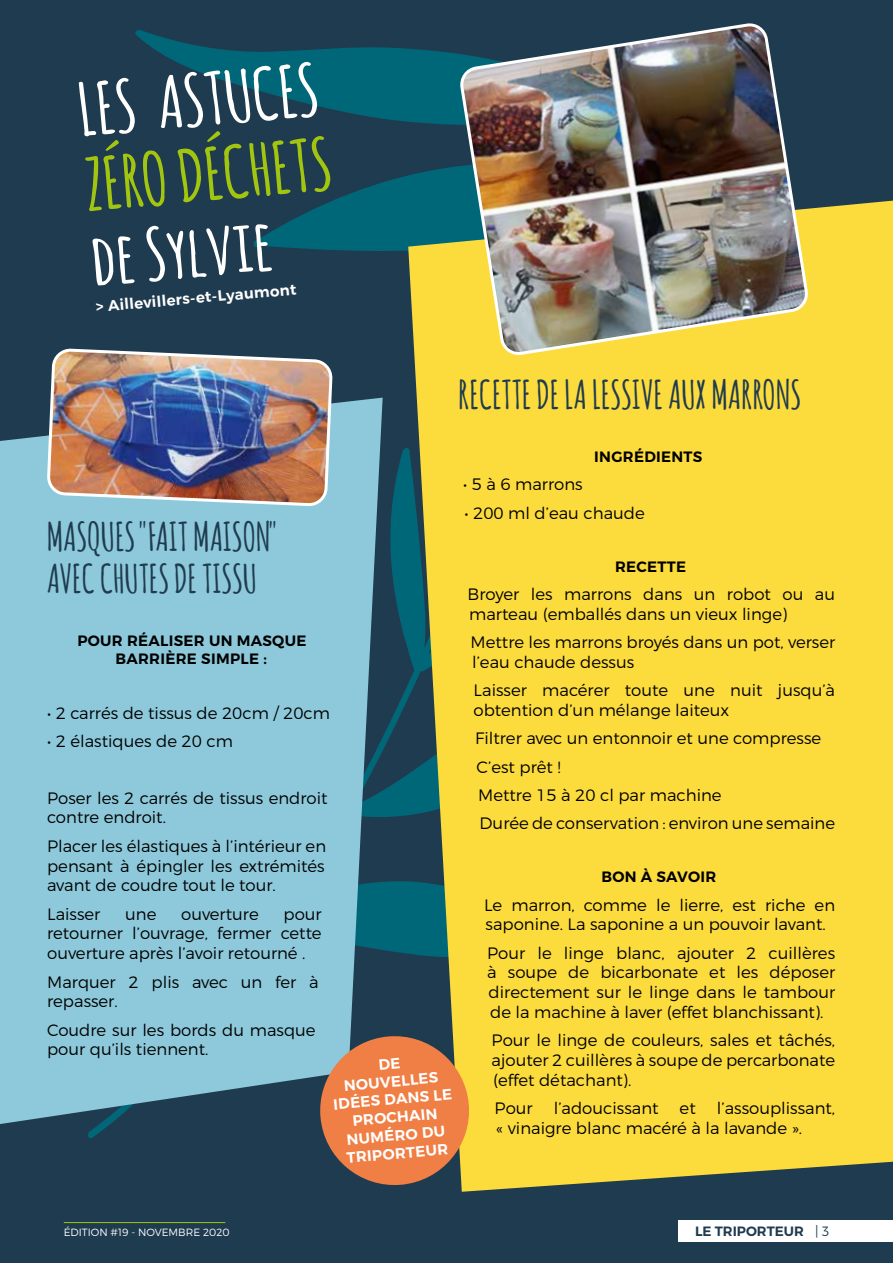
<style>
.page{position:relative;width:893px;height:1263px;background:#1f3b4f}
.page>*{position:absolute;margin:0;border:0;box-sizing:border-box;transform-origin:0 0}
.t1{font:700 70.5px "Amatic";color:#fff;scale:1.1 1}
.t2{font:700 70.5px "Amatic";color:#a2c510;scale:1.1 1}
.t3{font:700 39px/42px "Amatic";letter-spacing:.02em;color:#1f3b4f}
.t4{font:300 16.5px/19.8px "Montserrat";color:#000}
.t5{font:600 15px/18px "Montserrat";color:#fff;text-align:center}
.t6{font:600 15px/18px "Montserrat";letter-spacing:.02em;color:#000;text-align:center}
.t7{font:600 13.5px "Montserrat";color:#1f3b4f}
.t8{font:300 10.5px "Montserrat";color:#fff}
.s1{font-weight:300}
</style>
<div class="page">
<div style="left:678px;top:1220px;width:215px;height:22px;background:#fff"></div>
<hr style="left:64px;top:1222px;width:161px;height:1px;background:#a2c510">
<svg style="left:88px;top:881px;width:320px;height:258px"></svg>
<svg style="left:135px;top:30px;width:325px;height:787px"></svg>
<div style="left:408px;top:201px;width:485px;height:991px;background:#fcdb3d"></div>
<svg style="left:0;top:398px;width:383px;height:726px;background:#83bdce"></svg>
<img style="left:460px;top:24px;width:348px;height:331px">
<img style="left:45px;top:347px;width:289px;height:161px">
<svg style="left:317px;top:1033px;width:155px;height:155px"></svg>
<h1 class="t1" style="left:75px;top:60px;width:219px;rotate:-5deg">LES ASTUCES</h1>
<h1 class="t2" style="left:81px;top:135px;width:225px;rotate:-5deg">ZÉRO DÉCHETS</h1>
<h1 class="t1" style="left:88px;top:209px;width:165px;rotate:-5deg">de Sylvie</h1>
<p class="t5" style="left:95px;top:298px;width:203px;rotate:-5deg">&gt; Aillevillers-et-Lyaumont</p>
<h2 class="t3" style="left:47px;top:514px;width:232px">MASQUES "FAIT MAISON"<br>AVEC CHUTES DE TISSU</h2>
<p class="t6" style="left:77px;top:632px;width:231px">POUR RÉALISER UN MASQUE<br>BARRIÈRE SIMPLE :</p>
<p class="t4" style="left:47px;top:703px;width:284px">• 2 carrés de tissus de 20cm / 20cm</p>
<p class="t4" style="left:47px;top:731px;width:187px">• 2 élastiques de 20 cm</p>
<p class="t4" style="left:47px;top:787px;width:282px">Poser les 2 carrés de tissus endroit contre endroit.</p>
<p class="t4" style="left:47px;top:836px;width:280px;text-align:justify">Placer les élastiques à l’intérieur en pensant à épingler les extrémités avant de coudre tout le tour.</p>
<p class="t4" style="left:47px;top:903px;width:55px">Laisser</p>
<p class="t4" style="left:125px;top:903px;width:33px">une</p>
<p class="t4" style="left:181px;top:903px;width:79px">ouverture</p>
<p class="t4" style="left:47px;top:903px;width:276px;text-align:justify;text-indent:236px">pour retourner l’ouvrage, fermer cette ouverture après l’avoir retourné .</p>
<p class="t4" style="left:47px;top:971px;width:273px">Marquer 2 plis avec un fer à repasser.</p>
<p class="t4" style="left:47px;top:1019px;width:270px">Coudre sur les bords du masque pour qu’ils tiennent.</p>
<p class="t5" style="left:330px;top:1060px;width:120px;rotate:-5deg">DE<br>NOUVELLES<br>IDÉES DANS LE<br>PROCHAIN<br>NUMÉRO DU<br>TRIPORTEUR</p>
<h2 class="t3" style="left:459px;top:372px;width:344px">RECETTE DE LA LESSIVE AUX MARRONS</h2>
<p class="t6" style="left:594px;top:448px;width:110px">INGRÉDIENTS</p>
<p class="t4" style="left:463px;top:474px;width:121px">• 5 à 6 marrons</p>
<p class="t4" style="left:465px;top:502px;width:182px">• 200 ml d’eau chaude</p>
<p class="t6" style="left:615px;top:557px;width:73px">RECETTE</p>
<p class="t4" style="left:468px;top:584px;width:369px">Broyer les marrons dans un robot ou au marteau (emballés dans un vieux linge)</p>
<p class="t4" style="left:471px;top:632px;width:366px">Mettre les marrons broyés dans un pot, verser l’eau chaude dessus</p>
<p class="t4" style="left:474px;top:680px;width:363px">Laisser macérer toute une nuit jusqu’à obtention d’un mélange laiteux</p>
<p class="t4" style="left:475px;top:724px;width:362px;line-height:28.3px">Filtrer avec un entonnoir et une compresse<br>C’est prêt !<br>Mettre 15 à 20 cl par machine<br>Durée de conservation : environ une semaine</p>
<p class="t6" style="left:601px;top:868px;width:116px">BON À SAVOIR</p>
<p class="t4" style="left:484px;top:894px;width:353px">Le marron, comme le lierre, est riche en saponine. La saponine a un pouvoir lavant.</p>
<p class="t4" style="left:487px;top:942px;width:350px;text-align:justify">Pour le linge blanc, ajouter 2 cuillères à soupe de bicarbonate et les déposer directement sur le linge dans le tambour de la machine à laver (effet blanchissant).</p>
<p class="t4" style="left:492px;top:1030px;width:345px;text-align:justify">Pour le linge de couleurs, sales et tâchés, ajouter 2 cuillères à soupe de percarbonate (effet détachant).</p>
<p class="t4" style="left:495px;top:1098px;width:40px">Pour</p>
<p class="t4" style="left:554px;top:1098px;width:106px">l’adoucissant</p>
<p class="t4" style="left:680px;top:1098px;width:18px">et</p>
<p class="t4" style="left:496px;top:1098px;width:341px;text-indent:221px">l’assouplissant, « vinaigre blanc macéré à la lavande ».</p>
<p class="t8" style="left:64px;top:1226px;width:167px">ÉDITION #19 - NOVEMBRE 2020</p>
<p class="t7" style="left:695px;top:1223px;width:136px">LE TRIPORTEUR <span class="s1">| 3</span></p>
</div>
